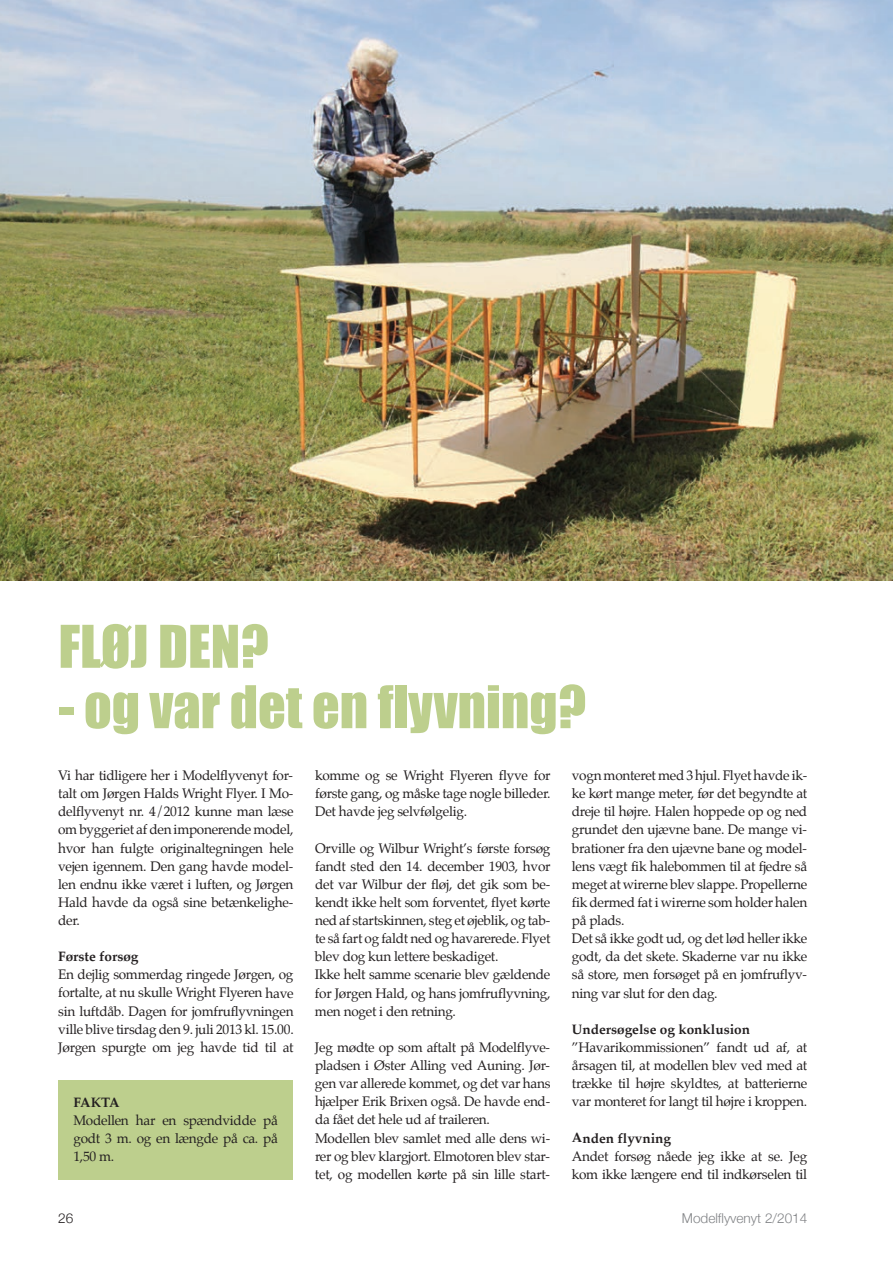
<style>
.page{position:relative;width:893px;height:1263px;background:#fff}
.page>*{position:absolute;margin:0;border:0;box-sizing:border-box;transform-origin:0 0}
.t1{font:54.3px "Impact";color:#bdcf8d}
.t2{font:13.65px/18.1px "Palatino";letter-spacing:-.02em;color:#231f20;text-align:justify}
.t3{font:700 13.65px "Palatino";color:#231f20}
.t4{font:300 13.65px "Helvetica Neue";color:#808285}
.t5{font:300 13.65px "Helvetica Neue";color:#231f20}
</style>
<div class="page">
<img style="left:0;top:0;width:893px;height:580px">
<div style="left:58px;top:1080px;width:235px;height:100px;background:#bdcf8d"></div>
<h1 class="t1" style="left:58px;top:604px;width:212px">Fløj den?</h1>
<h1 class="t1" style="left:58px;top:665px;width:529px">- og var det en flyvning?</h1>
<p class="t2" style="left:58px;top:766px;width:237px">Vi har tidligere her i Modelflyvenyt for&shy;talt om Jørgen Halds Wright Flyer. I Mo&shy;delflyvenyt nr. 4/2012 kunne man læse om byggeriet af den imponerende model, hvor han fulgte originaltegningen hele vejen igennem. Den gang havde model&shy;len endnu ikke været i luften, og Jørgen Hald havde da også sine betænkelighe&shy;der.</p>
<p class="t3" style="left:58px;top:945px;width:82px">første forsøg</p>
<p class="t2" style="left:58px;top:965px;width:237px">En dejlig sommerdag ringede Jørgen, og fortalte, at nu skulle Wright Flyeren have sin luftdåb. Dagen for jomfruflyvningen ville blive tirsdag den 9. juli 2013 kl. 15.00.<br>Jørgen spurgte om jeg havde tid til at</p>
<p class="t3" style="left:73px;top:1090px;width:48px">fakta</p>
<p class="t2" style="left:73px;top:1111px;width:206px">Modellen har en spændvidde på godt 3 m. og en længde på ca. på 1,50 m.</p>
<p class="t2" style="left:315px;top:766px;width:237px">komme og se Wright Flyeren flyve for første gang, og måske tage nogle billeder.<br>Det havde jeg selvfølgelig.</p>
<p class="t2" style="left:315px;top:839px;width:237px;text-align:left">Orville og Wilbur Wright’s første forsøg fandt sted den 14. december 1903, hvor det var Wilbur der fløj, det gik som be&shy;kendt ikke helt som forventet, flyet kørte ned af startskinnen, steg et øjeblik, og tab&shy;te så fart og faldt ned og havarerede. Flyet blev dog kun lettere beskadiget.<br>Ikke helt samme scenarie blev gældende for Jørgen Hald, og hans jomfruflyvning, men noget i den retning.</p>
<p class="t2" style="left:315px;top:1038px;width:237px;text-align:left">Jeg mødte op som aftalt på Modelflyve&shy;pladsen i Øster Alling ved Auning. Jør&shy;gen var allerede kommet, og det var hans hjælper Erik Brixen også. De havde end&shy;da fået det hele ud af traileren.<br>Modellen blev samlet med alle dens wi&shy;rer og blev klargjort. Elmotoren blev star&shy;tet, og modellen kørte på sin lille start-</p>
<p class="t2" style="left:572px;top:766px;width:237px;text-align:left">vogn monteret med 3 hjul. Flyet havde ik&shy;ke kørt mange meter, før det begyndte at dreje til højre. Halen hoppede op og ned grundet den ujævne bane. De mange vi&shy;brationer fra den ujævne bane og model&shy;lens vægt fik halebommen til at fjedre så meget at wirerne blev slappe. Propellerne fik dermed fat i wirerne som holder halen på plads.<br>Det så ikke godt ud, og det lød heller ikke godt, da det skete. Skaderne var nu ikke så store, men forsøget på en jomfruflyv&shy;ning var slut for den dag.</p>
<p class="t3" style="left:572px;top:1017px;width:180px">Undersøgelse og konklusion</p>
<p class="t2" style="left:572px;top:1038px;width:237px">”Havarikommissionen” fandt ud af, at årsagen til, at modellen blev ved med at trække til højre skyldtes, at batterierne var monteret for langt til højre i kroppen.</p>
<p class="t3" style="left:572px;top:1126px;width:101px">anden flyvning</p>
<p class="t2" style="left:572px;top:1147px;width:237px">Andet forsøg nåede jeg ikke at se. Jeg kom ikke længere end til indkørselen til</p>
<p class="t5" style="left:58px;top:1207px;width:17px">26</p>
<p class="t4" style="left:682px;top:1207px;width:127px">Modelflyvenyt 2/2014</p>
</div>
